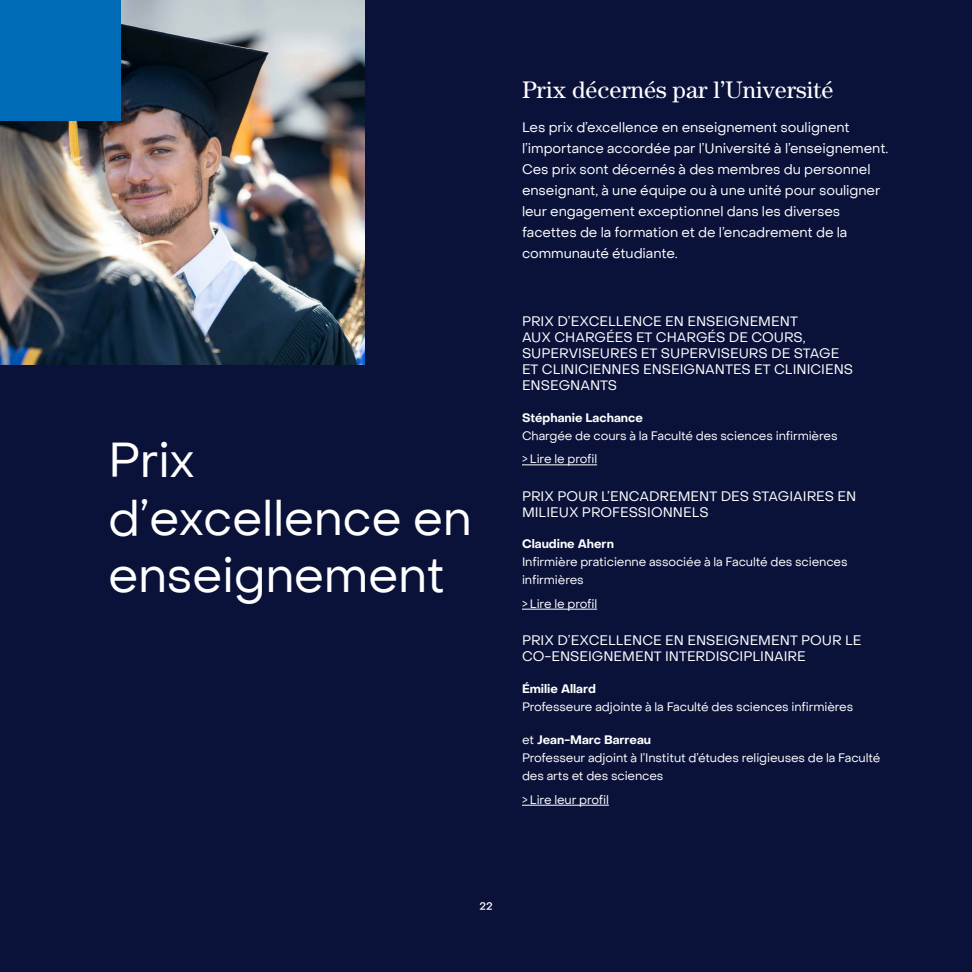
<style>
.page{position:relative;width:972px;height:972px;background:#0a123a}
.page>*{position:absolute;margin:0;border:0;box-sizing:border-box;transform-origin:0 0}
.t1{font:48px/57.6px "PP Object Sans";letter-spacing:-.01em;color:#fff}
.titre_PROGRAMME{font:24px "Century Std";color:#fff}
.Texte_INTRO_9pt_-_blanc{font:13.5px/21px "PP Object Sans";letter-spacing:-.005em;color:#fff}
.sous-titre_01_etendu{font:13.5px/16.2px "PP Object Sans";color:#fff}
.Prix_excellence_titre_prof{font:12px/18px "PP Object Sans";letter-spacing:-.01em;color:#fff}
.Nom_prix_d_excellence_blanc{font:700 12px "PP Object Sans";color:#fff}
.Lire_le_profil{font:12px "PP Object Sans";letter-spacing:-.01em;color:#fff}
.t2{font:500 10.5px "PP Object Sans";color:#fff}
.s1{font-weight:400}
</style>
<div class="page">
<img style="left:0;top:0;width:364px;height:364px">
<div style="left:0;top:0;width:122px;height:122px;background:#006bb6"></div>
<hr style="left:522px;top:464px;width:75px;height:1px;background:#fff">
<hr style="left:522px;top:609px;width:75px;height:1px;background:#fff">
<hr style="left:522px;top:805px;width:87px;height:1px;background:#fff">
<h1 class="t1" style="left:108px;top:432px;width:365px">Prix d’excellence en enseignement</h1>
<p class="titre_PROGRAMME" style="left:522px;top:75px;width:313px">Prix décernés par l’Université</p>
<p class="Texte_INTRO_9pt_-_blanc" style="left:522px;top:117px;width:368px">Les prix d’excellence en enseignement soulignent l’importance accordée par l’Université à l’enseignement.<br>Ces prix sont décernés à des membres du personnel enseignant, à une équipe ou à une unité pour souligner leur engagement exceptionnel dans les diverses facettes de la formation et de l’encadrement de la communauté étudiante.</p>
<p class="sous-titre_01_etendu" style="left:522px;top:313px;width:333px">PRIX D’EXCELLENCE EN ENSEIGNEMENT<br>AUX CHARGÉES ET CHARGÉS DE COURS, SUPERVISEURES ET SUPERVISEURS DE STAGE ET CLINICIENNES ENSEIGNANTES ET CLINICIENS ENSEGNANTS</p>
<p class="Nom_prix_d_excellence_blanc" style="left:522px;top:410px;width:123px">Stéphanie Lachance</p>
<p class="Prix_excellence_titre_prof" style="left:522px;top:427px;width:317px">Chargée de cours à la Faculté des sciences infirmières</p>
<p class="Lire_le_profil" style="left:522px;top:452px;width:77px">&gt; Lire le profil</p>
<p class="sous-titre_01_etendu" style="left:522px;top:488px;width:336px">PRIX POUR L’ENCADREMENT DES STAGIAIRES EN<br>MILIEUX PROFESSIONNELS</p>
<p class="Nom_prix_d_excellence_blanc" style="left:522px;top:537px;width:93px">Claudine Ahern</p>
<p class="Prix_excellence_titre_prof" style="left:522px;top:553px;width:327px">Infirmière praticienne associée à la Faculté des sciences infirmières</p>
<p class="Lire_le_profil" style="left:522px;top:596px;width:77px">&gt; Lire le profil</p>
<p class="sous-titre_01_etendu" style="left:522px;top:632px;width:341px">PRIX D’EXCELLENCE EN ENSEIGNEMENT POUR LE<br>CO-ENSEIGNEMENT INTERDISCIPLINAIRE</p>
<p class="Nom_prix_d_excellence_blanc" style="left:522px;top:681px;width:75px">Émilie Allard</p>
<p class="Prix_excellence_titre_prof" style="left:522px;top:697px;width:333px">Professeure adjointe à la Faculté des sciences infirmières</p>
<p class="Nom_prix_d_excellence_blanc" style="left:522px;top:733px;width:131px"><span class="s1">et</span> Jean-Marc Barreau</p>
<p class="Prix_excellence_titre_prof" style="left:522px;top:749px;width:360px">Professeur adjoint à l’Institut d’études religieuses de la Faculté des arts et des sciences</p>
<p class="Lire_le_profil" style="left:522px;top:792px;width:88px">&gt; Lire leur profil</p>
<p class="t2" style="left:480px;top:900px;width:14px">22</p>
</div>
